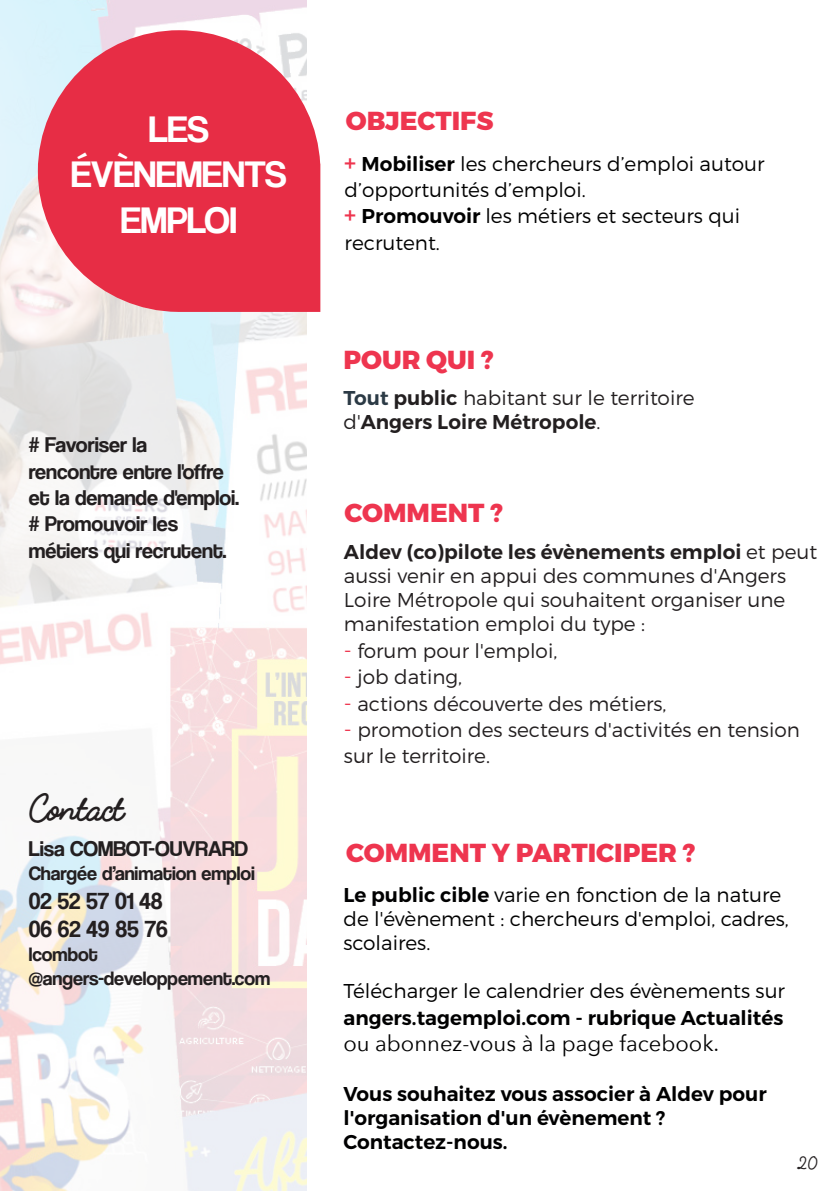
<style>
.page{position:relative;width:840px;height:1191px;background:#fff}
.page>*{position:absolute;margin:0;border:0;box-sizing:border-box;transform-origin:0 0}
.t1{font:38px "Coolvetica Rg";color:#fff}
.t2{font:700 35.4px "Fabfelt Script";letter-spacing:-.01em;color:#231f20}
.t3{font:800 26px "Montserrat";color:#ee354f}
.t4{font:24px "Coolvetica Rg";color:#231f20}
.t5{font:22px/26.4px "Coolvetica Rg";color:#231f20}
.t6{font:22px "Avenir Next";color:#000001}
.t7{font:300 20px/24px "Montserrat";color:#231f20}
.t8{font:300 20px/24px "Montserrat";color:#000001}
.t9{font:300 20px/26.4px "Montserrat";color:#000}
.t10{font:600 20px "Montserrat";color:#000001}
.t11{font:20px "Coolvetica Rg";color:#231f20}
.t12{font:600 20px "Montserrat";color:#231f20}
.t13{font:700 16px "Fabfelt Script";color:#231f20}
.s1{font-family:"Coolvetica Rg";font-weight:400;font-size:22px;color:#ee354f}
.s2{font-weight:600}
.s3{font-weight:600;color:#2b3a45}
.s4{font-weight:300}
.s5{font-size:22px;color:#ee354f}
</style>
<div class="page">
<img style="left:0;top:0;width:306px;height:1191px">
<svg style="left:38px;top:30px;width:282px;height:282px;background:#e84c61"></svg>
<p class="t1" style="left:149px;top:107px;width:62px">LES</p>
<p class="t1" style="left:71px;top:152px;width:216px">ÉVÈNEMENTS</p>
<p class="t1" style="left:121px;top:198px;width:118px">EMPLOI</p>
<p class="t5" style="left:29px;top:431px;width:120px"># Favoriser la</p>
<p class="t5" style="left:29px;top:458px;width:212px">rencontre entre l'offre et la demande d'emploi.</p>
<p class="t5" style="left:29px;top:510px;width:199px"># Promouvoir les métiers qui recrutent.</p>
<p class="t2" style="left:29px;top:784px;width:97px">Contact</p>
<p class="t3" style="left:345px;top:104px;width:149px">OBJECTIFS</p>
<p class="t9" style="left:344px;top:150px;width:421px"><span class="s1">+</span> <span class="s2">Mobiliser</span> les chercheurs d’emploi autour d’opportunités d’emploi.</p>
<p class="t9" style="left:344px;top:203px;width:397px"><span class="s1">+</span> <span class="s2">Promouvoir</span> les métiers et secteurs qui recrutent.</p>
<p class="t3" style="left:343px;top:344px;width:152px">POUR QUI ?</p>
<p class="t7" style="left:343px;top:385px;width:352px"><span class="s3">Tout</span> <span class="s2">public</span> habitant sur le territoire</p>
<p class="t12" style="left:343px;top:409px;width:258px"><span class="s4">d'</span>Angers Loire Métropole<span class="s4">.</span></p>
<p class="t3" style="left:344px;top:496px;width:160px">COMMENT ?</p>
<p class="t7" style="left:344px;top:540px;width:474px"><span class="s2">Aldev (co)pilote les évènements emploi</span> et peut aussi venir en appui des communes d'Angers Loire Métropole qui souhaitent organiser une manifestation emploi du type :</p>
<p class="t7" style="left:344px;top:638px;width:215px"><span class="s5">-</span> forum pour l'emploi,</p>
<p class="t7" style="left:344px;top:665px;width:120px"><span class="s5">-</span> job dating,</p>
<p class="t7" style="left:344px;top:691px;width:324px"><span class="s5">-</span> actions découverte des métiers,</p>
<p class="t7" style="left:344px;top:716px;width:457px;line-height:26.4px"><span class="s5">-</span> promotion des secteurs d'activités en tension sur le territoire.</p>
<p class="t5" style="left:29px;top:835px;width:220px">Lisa COMBOT-OUVRARD</p>
<p class="t3" style="left:346px;top:836px;width:350px">COMMENT Y PARTICIPER ?</p>
<p class="t11" style="left:29px;top:861px;width:228px">Chargée d’animation emploi</p>
<p class="t4" style="left:29px;top:886px;width:135px">02 52 57 01 48</p>
<p class="t4" style="left:29px;top:915px;width:140px">06 62 49 85 76</p>
<p class="t11" style="left:29px;top:943px;width:70px">lcombot</p>
<p class="t11" style="left:29px;top:967px;width:243px">@angers-developpement.com</p>
<p class="t8" style="left:343px;top:882px;width:446px"><span class="s2">Le public cible</span> varie en fonction de la nature de l'évènement : chercheurs d'emploi, cadres, scolaires.</p>
<p class="t8" style="left:343px;top:977px;width:443px;line-height:26.4px">Télécharger le calendrier des évènements sur <span class="s2">angers.tagemploi.com - rubrique Actualités</span></p>
<p class="t6" style="left:343px;top:1030px;width:377px">ou abonnez-vous à la page facebook.</p>
<p class="t10" style="left:343px;top:1081px;width:424px">Vous souhaitez vous associer à Aldev pour</p>
<p class="t10" style="left:343px;top:1105px;width:323px">l'organisation d'un évènement ?</p>
<p class="t10" style="left:343px;top:1129px;width:165px">Contactez-nous.</p>
<p class="t13" style="left:797px;top:1152px;width:22px">20</p>
</div>
